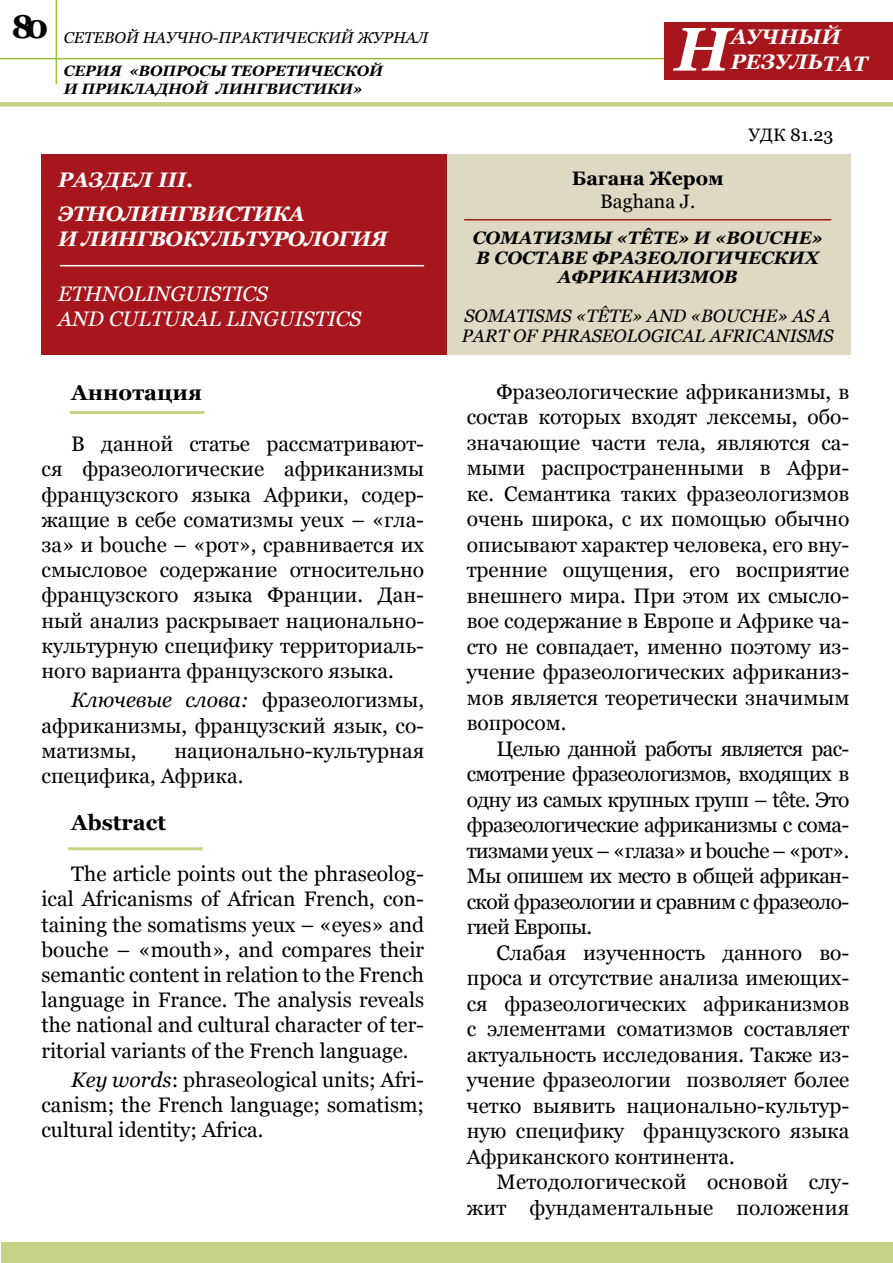
<style>
.page{position:relative;width:893px;height:1263px;background:#fff}
.page>*{position:absolute;margin:0;border:0;box-sizing:border-box;transform-origin:0 0}
.t1{font:italic 700 61.5px "Georgia";color:#fff}
.t2{font:700 33px "Georgia";color:#000}
.t3{font:700 21.75px "Georgia";color:#000}
.t4{font:21px/25.5px "Georgia";color:#000;text-align:justify}
.t5{font:italic 700 21px/33.8px "Georgia";letter-spacing:-.02em;color:#fff}
.t6{font:italic 21px/25.2px "Georgia";color:#fff}
.t7{font:italic 700 21px/25.2px "Georgia";color:#fff}
.t8{font:700 19.5px "Georgia";color:#000}
.t9{font:19.5px "Georgia";color:#000}
.t10{font:italic 700 18px/19.5px "Georgia";color:#000}
.t11{font:italic 18px/19.5px "Georgia";color:#000}
.t12{font:18px "Georgia";color:#000}
.t13{font:italic 15.75px "Georgia";color:#000}
.t14{font:italic 700 15px "Georgia";color:#000}
.s1{font-style:italic}
</style>
<div class="page">
<hr style="left:56px;top:0;width:1px;height:84px;background:#9dbf3b">
<hr style="left:0;top:58px;width:676px;height:1px;background:#9dbf3b">
<div style="left:664px;top:22px;width:229px;height:58px;background:#a6161c"></div>
<hr style="left:0;top:102px;width:893px;height:4px;background:#c5d484">
<div style="left:1px;top:1242px;width:891px;height:21px;background:#c5d484"></div>
<div style="left:445px;top:154px;width:405px;height:201px;background:#ddd9c3"></div>
<div style="left:41px;top:154px;width:406px;height:201px;background:#a6161c"></div>
<hr style="left:464px;top:219px;width:367px;height:1px;background:#a6161c">
<hr style="left:60px;top:265px;width:364px;height:1px;background:#fff">
<hr style="left:70px;top:411px;width:134px;height:3px;background:#c5d484">
<hr style="left:68px;top:847px;width:135px;height:3px;background:#c5d484">
<h2 class="t2" style="left:11px;top:5px;width:39px">80</h2>
<p class="t13" style="left:64px;top:28px;width:366px">СЕТЕВОЙ НАУЧНО-ПРАКТИЧЕСКИЙ ЖУРНАЛ</p>
<p class="t14" style="left:64px;top:61px;width:214px">СЕРИЯ «Вопросы те оретичес</p>
<p class="t14" style="left:345px;top:61px;width:41px">кой</p>
<p class="t14" style="left:64px;top:79px;width:168px">и прикладной лин</p>
<p class="t14" style="left:256px;top:79px;width:24px">гвисти</p>
<p class="t14" style="left:327px;top:79px;width:37px">ки»</p>
<p class="t5" style="left:58px;top:163px;width:17px">РАЗ</p>
<p class="t5" style="left:58px;top:163px;width:249px;text-indent:45px">ДЕЛ III.<br>ЭТНОЛИНГВИСТИКА</p>
<p class="t5" style="left:58px;top:222px;width:157px">И ЛИНГВОКУЛЬТУР</p>
<p class="t5" style="left:288px;top:222px;width:104px">ОЛОГИЯ</p>
<p class="t6" style="left:58px;top:281px;width:304px">ETHNOLINGUISTICS<br>AND CULTURAL LINGUISTICS</p>
<p class="t3" style="left:71px;top:378px;width:132px">Аннотация</p>
<p class="t4" style="left:41px;top:432px;width:384px;text-indent:30px">В данной статье рассматривают&shy;ся фразеологические африканизмы французского языка Африки, содер&shy;жащие в себе соматизмы yeux – «гла&shy;за» и bouche – «рот», сравнивается их смысловое содержание относительно французского языка Франции. Дан&shy;ный анализ раскрывает национально&shy;культурную специфику территориаль&shy;ного варианта французского языка.</p>
<p class="t4" style="left:41px;top:688px;width:384px;text-indent:30px"><span class="s1">Ключевые слова:</span> фразеологизмы, африканизмы, французский язык, со&shy;матизмы,</p>
<p class="t4" style="left:41px;top:738px;width:384px;text-indent:133px">национально-культурная специфика, Африка.</p>
<p class="t3" style="left:71px;top:809px;width:96px">Abstract</p>
<p class="t4" style="left:41px;top:862px;width:384px;text-indent:30px">The article points out the phraseolog&shy;ical Africanisms of African French, con&shy;taining the somatisms yeux – «eyes» and bouche – «mouth», and compares their semantic content in relation to the French language in France. The analysis reveals the national and cultural character of ter&shy;ritorial variants of the French language.</p>
<p class="t4" style="left:41px;top:1068px;width:384px;text-indent:30px"><span class="s1">Key words</span>: phraseological units; Afri&shy;canism; the French language; somatism; cultural identity; Africa.</p>
<p class="t7" style="left:731px;top:24px;width:138px">АУЧНЫЙ<br>РЕЗУЛЬТАТ</p>
<h1 class="t1" style="left:675px;top:9px;width:58px">Н</h1>
<p class="t8" style="left:572px;top:166px;width:154px">Багана Жером</p>
<p class="t9" style="left:600px;top:190px;width:97px">Baghana J.</p>
<p class="t12" style="left:748px;top:124px;width:86px">УДК 81.23</p>
<p class="t10" style="left:473px;top:228px;width:352px">СОМАТИЗМЫ «TÊTE» И «BOUCHE»<br>В СОСТАВЕ ФРАЗЕ</p>
<p class="t10" style="left:558px;top:248px;width:263px;text-indent:102px">ОЛОГИЧЕ СКИХ<br>АФРИКАНИЗМОВ</p>
<p class="t11" style="left:462px;top:306px;width:373px">SOMATISMS «TÊTE» AND «BOUCHE» AS A<br>PART OF PHRASEOLOGICAL AFRICANISMS</p>
<p class="t4" style="left:467px;top:379px;width:384px;text-indent:30px">Фразеологические африканизмы, в состав которых входят лексемы, обо&shy;значающие части тела, являются са&shy;мыми распространенными в Афри&shy;ке. Семантика таких фразеологизмов очень широка, с их помощью обычно описывают характер человека, его вну&shy;тренние ощущения, его восприятие внешнего мира. При этом их смысло&shy;вое содержание в Европе и Африке ча&shy;сто не совпадает, именно поэтому из&shy;учение фразеологических африканиз&shy;мов является теоретически значимым вопросом.</p>
<p class="t4" style="left:467px;top:736px;width:384px;text-indent:30px">Целью данной работы является рас&shy;смотрение фразеологизмов, входящих в одну из самых крупных групп – tête. Это фразеологические африканизмы с сома&shy;тизмами yeux – «глаза» и bouche – «рот».<br>Мы опишем их место в общей африкан&shy;ской фразеологии и сравним с фразеоло&shy;гией Европы.</p>
<p class="t4" style="left:467px;top:940px;width:384px;text-indent:30px">Слабая изученность данного во&shy;проса и отсутствие анализа имеющих&shy;ся фразеологических африканизмов с элементами соматизмов составляет актуальность исследования. Также из&shy;учение фразеологии позволяет более четко выявить национально-культур&shy;ную специфику французского языка Африканского континента.</p>
<p class="t4" style="left:467px;top:1170px;width:384px;text-align:right">Методологической основой слу&shy;жит фундаментальные положения</p>
</div>
